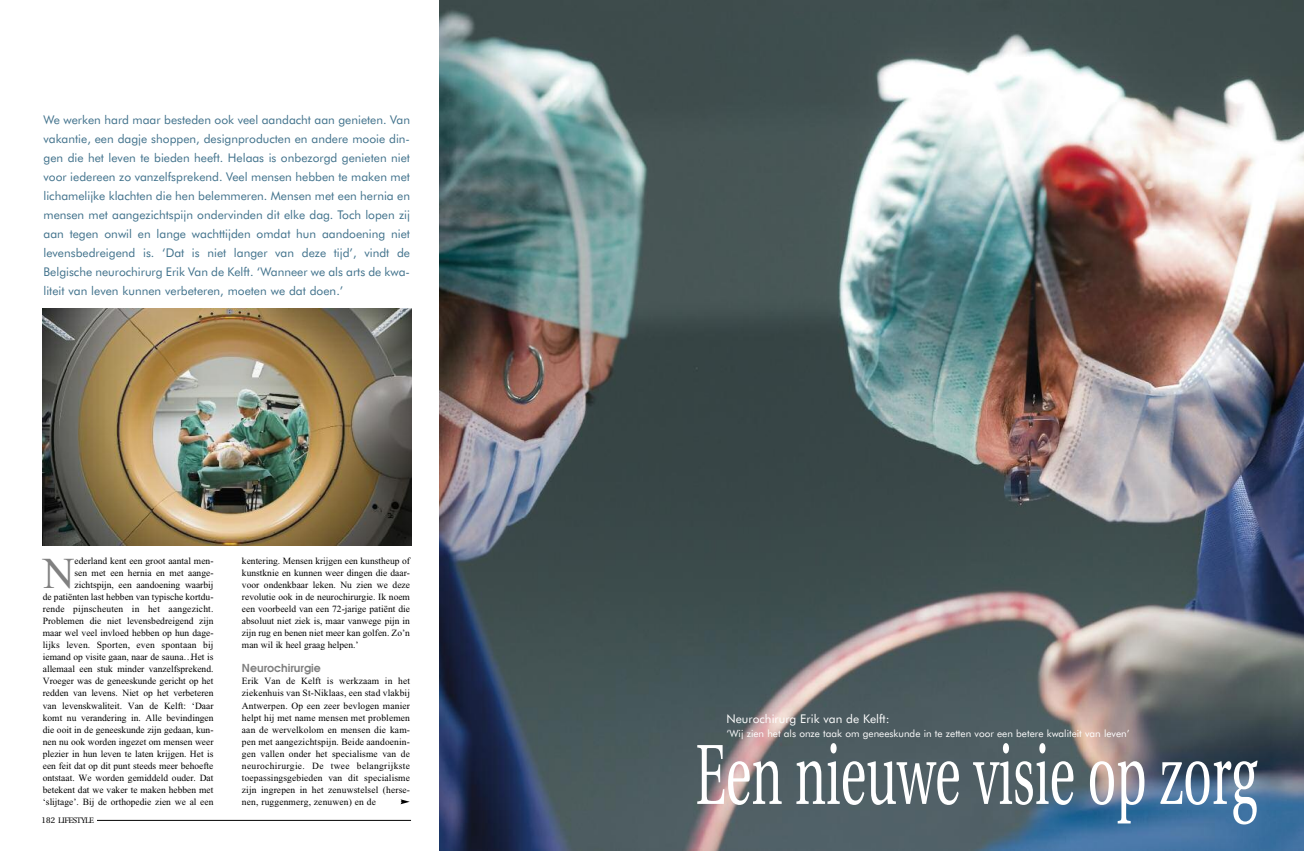
<style>
.page{position:relative;width:1304px;height:851px;background:#fff}
.page>*{position:absolute;margin:0;border:0;box-sizing:border-box;transform-origin:0 0}
.t1{font:85px "Utopia";color:#fff;scale:.59 1}
.t2{font:44.1px "Times New Roman";color:#808080}
.t3{font:12px/19px "Futura BT";color:#40718b;text-align:justify}
.t4{font:12px "Futura BT";color:#fff}
.t5{font:700 11px "Avalon";color:#808080}
.t6{font:10px "Futura BT";color:#fff}
.t7{font:9.5px/12px "Times New Roman";color:#000;text-align:justify}
.t8{font:8px "Utopia";letter-spacing:-.07em;color:#000}
.s1{font-size:8.4px}
</style>
<div class="page">
<hr style="left:43px;top:820px;width:368px;height:1px;background:#000">
<div style="left:41px;top:815px;width:18px;height:14px;background:#fff"></div>
<div style="left:57px;top:815px;width:40px;height:14px;background:#fff"></div>
<img style="left:439px;top:0;width:865px;height:850px">
<img style="left:43px;top:308px;width:368px;height:237px">
<svg style="left:400px;top:799px;width:10px;height:5px"></svg>
<p class="t3" style="left:44px;top:110px;width:368px">We werken hard maar besteden ook veel aandacht aan genieten. Van vakantie, een dagje shoppen, designproducten en andere mooie din&shy;gen die het leven te bieden heeft. Helaas is onbezorgd genieten niet voor iedereen zo vanzelfsprekend. Veel mensen hebben te maken met lichamelijke klachten die hen belemmeren. Mensen met een hernia en mensen met aangezichtspijn ondervinden dit elke dag. Toch lopen zij aan tegen onwil en lange wachttijden omdat hun aandoening niet levensbedreigend is. ‘Dat is niet langer van deze tijd’, vindt de Belgische neurochirurg Erik Van de Kelft. ‘Wanneer we als arts de kwa&shy;liteit van leven kunnen verbeteren, moeten we dat doen.’</p>
<p class="t7" style="left:43px;top:555px;width:172px;text-align:right">ederland kent een groot aantal men-<br>sen met een hernia en met aange&shy;zichtspijn, een aandoening waarbij<br>de patiënten last hebben van typische kortdu&shy;rende pijnscheuten in het aangezicht.<br>Problemen die niet levensbedreigend zijn maar wel veel invloed hebben op hun dage&shy;lijks leven. Sporten, even spontaan bij iemand op visite gaan, naar de sauna…Het is allemaal een stuk minder vanzelfsprekend.<br>Vroeger was de geneeskunde gericht op het redden van levens. Niet op het verbeteren van levenskwaliteit. Van de Kelft: ‘Daar komt nu verandering in. Alle bevindingen die ooit in de geneeskunde zijn gedaan, kun&shy;nen nu ook worden ingezet om mensen weer plezier in hun leven te laten krijgen. Het is een feit dat op dit punt steeds meer behoefte ontstaat. We worden gemiddeld ouder. Dat betekent dat we vaker te maken hebben met ‘slijtage’. Bij de orthopedie zien we al een</p>
<p class="t7" style="left:242px;top:555px;width:170px">kentering. Mensen krijgen een kunstheup of kunstknie en kunnen weer dingen die daar&shy;voor ondenkbaar leken. Nu zien we deze revolutie ook in de neurochirurgie. Ik noem een voorbeeld van een 72-jarige patiënt die absoluut niet ziek is, maar vanwege pijn in zijn rug en benen niet meer kan golfen. Zo’n man wil ik heel graag helpen.’</p>
<h2 class="t2" style="left:43px;top:547px;width:33px">N</h2>
<p class="t5" style="left:242px;top:662px;width:81px">Neurochirurgie</p>
<p class="t7" style="left:242px;top:675px;width:170px">Erik Van de Kelft is werkzaam in het ziekenhuis van St-Niklaas, een stad vlakbij Antwerpen. Op een zeer bevlogen manier helpt hij met name mensen met problemen aan de wervelkolom en mensen die kam&shy;pen met aangezichtspijn. Beide aandoenin&shy;gen vallen onder het specialisme van de neurochirurgie. De twee belangrijkste toepassingsgebieden van dit specialisme zijn ingrepen in het zenuwstelsel (herse&shy;nen, ruggenmerg, zenuwen) en de</p>
<p class="t8" style="left:42px;top:817px;width:54px"><span class="s1">182</span> LIFESTYLE</p>
<p class="t4" style="left:726px;top:711px;width:165px">Neurochirurg Erik van de Kelft:</p>
<p class="t6" style="left:726px;top:727px;width:405px">‘Wij zien het als onze taak om geneeskunde in te zetten voor een betere kwaliteit van leven’</p>
<h1 class="t1" style="left:695px;top:740px;width:954px">Een nieuwe visie op zorg</h1>
</div>
